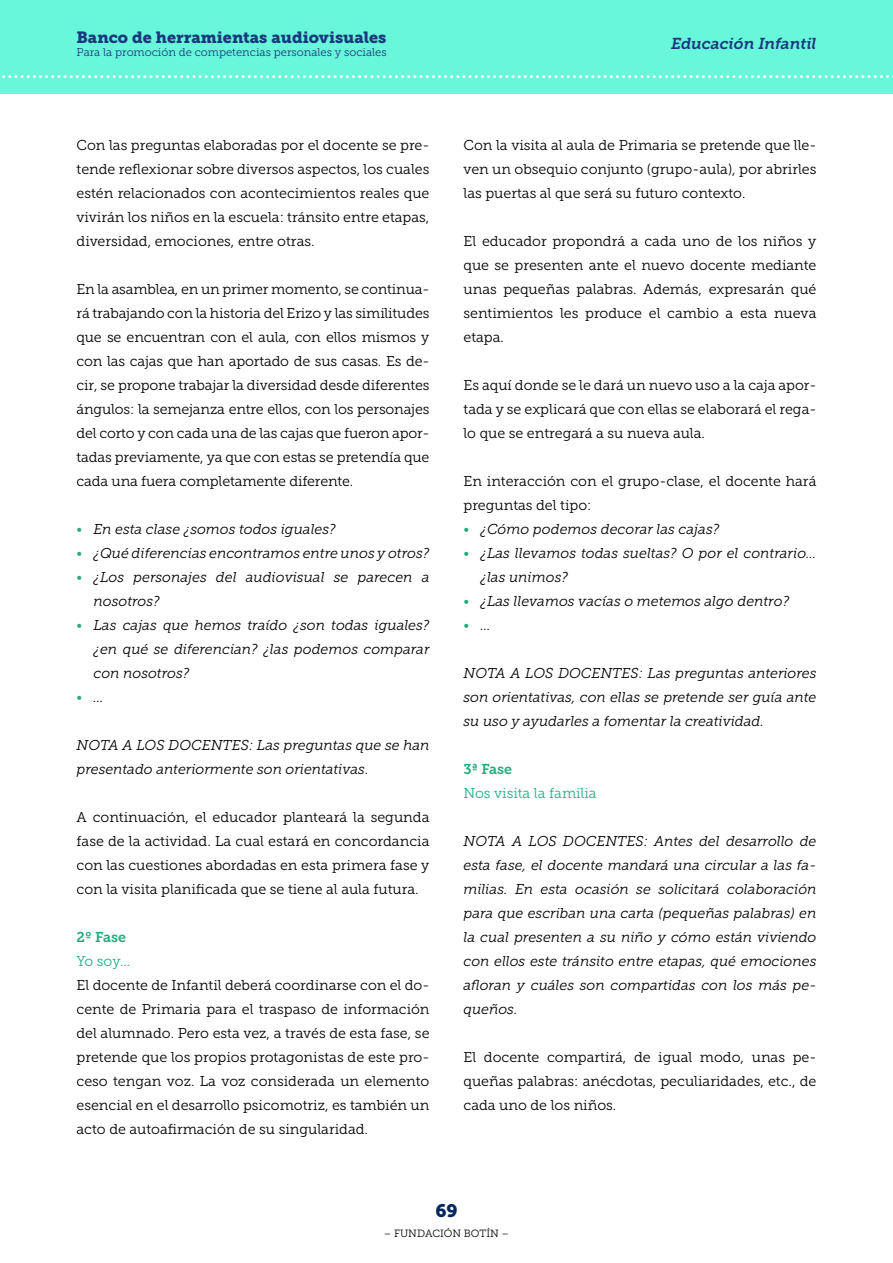
<style>
.page{position:relative;width:893px;height:1263px;background:#fff}
.page>*{position:absolute;margin:0;border:0;box-sizing:border-box;transform-origin:0 0}
.t1{font:18px "Museo Slab 900";color:#052661}
.t2{font:16.2px "Museo Slab 900";color:#1a387d}
.t3{font:italic 15.75px "Museo Slab 700";letter-spacing:-.005em;color:#1a387d}
.t4{font:14.25px/24px "Museo Slab 300";color:#000;text-align:justify}
.List_Paragraph{font:italic 14.25px/24px "Museo Slab 300";color:#000}
.t5{font:14.25px "Museo Slab 300";color:#24ac7e}
.t6{font:14.25px "Museo Slab 700";color:#24ac7e}
.List_Paragraph-2{font:italic 14.25px "Museo Slab 300";color:#24ac7e}
.t7{font:11.25px "Museo Slab 300";color:#1a387d}
.t8{font:10.5px "Museo Slab 300";color:#000}
.s1{color:#24ac7e}
.s2{color:#000}
.s3{font-style:normal}
</style>
<div class="page">
<div style="left:0;top:0;width:893px;height:94px;background:#69f7db"></div>
<svg style="left:2px;top:75px;width:891px;height:3px"></svg>
<p class="t2" style="left:77px;top:28px;width:311px">Banco de herramientas audiovisuales</p>
<p class="t7" style="left:77px;top:46px;width:312px">Para la promoción de competencias personales y sociales</p>
<p class="t4" style="left:77px;top:133px;width:354px">Con las preguntas elaboradas por el docente se pre&shy;tende reflexionar sobre diversos aspectos, los cuales estén relacionados con acontecimientos reales que vivirán los niños en la escuela: tránsito entre etapas, diversidad, emociones, entre otras.</p>
<p class="t4" style="left:77px;top:277px;width:354px">En la asamblea, en un primer momento, se continua&shy;rá trabajando con la historia del Erizo y las similitudes que se encuentran con el aula, con ellos mismos y con las cajas que han aportado de sus casas. Es de&shy;cir, se propone trabajar la diversidad desde diferentes ángulos: la semejanza entre ellos, con los personajes del corto y con cada una de las cajas que fueron apor&shy;tadas previamente, ya que con estas se pretendía que cada una fuera completamente diferente.</p>
<p class="List_Paragraph" style="left:77px;top:517px;width:261px"><span class="s1">•</span> En esta clase ¿somos todos iguales?</p>
<p class="List_Paragraph" style="left:77px;top:541px;width:354px"><span class="s1">•</span> ¿Qué diferencias encontramos entre unos y otros?</p>
<p class="List_Paragraph" style="left:94px;top:565px;width:337px;text-indent:-17px"><span class="s1">•</span> ¿Los personajes del audiovisual se parecen a nosotros?</p>
<p class="List_Paragraph" style="left:94px;top:613px;width:337px;text-align:justify;text-indent:-17px"><span class="s1">•</span> Las cajas que hemos traído ¿son todas iguales? ¿en qué se diferencian? ¿las podemos comparar con nosotros?</p>
<p class="List_Paragraph-2" style="left:77px;top:689px;width:29px">• <span class="s2">…</span></p>
<p class="List_Paragraph" style="left:77px;top:733px;width:354px">NOTA A LOS DOCENTES: Las preguntas que se han presentado anteriormente son orientativas<span class="s3">.</span></p>
<p class="t4" style="left:77px;top:805px;width:354px">A continuación, el educador planteará la segunda fase de la actividad. La cual estará en concordancia con las cuestiones abordadas en esta primera fase y con la visita planificada que se tiene al aula futura.</p>
<p class="t6" style="left:77px;top:929px;width:51px">2º Fase</p>
<p class="t5" style="left:77px;top:953px;width:55px">Yo soy…</p>
<p class="t4" style="left:77px;top:973px;width:354px">El docente de Infantil deberá coordinarse con el do&shy;cente de Primaria para el traspaso de información del alumnado. Pero esta vez, a través de esta fase, se pretende que los propios protagonistas de este pro&shy;ceso tengan voz. La voz considerada un elemento esencial en el desarrollo psicomotriz, es también un acto de autoafirmación de su singularidad.</p>
<p class="t3" style="left:671px;top:34px;width:147px">Educación Infantil</p>
<p class="t4" style="left:463px;top:133px;width:354px">Con la visita al aula de Primaria se pretende que lle&shy;ven un obsequio conjunto (grupo-aula), por abrirles las puertas al que será su futuro contexto.</p>
<p class="t4" style="left:463px;top:229px;width:354px">El educador propondrá a cada uno de los niños y que se presenten ante el nuevo docente mediante unas pequeñas palabras. Además, expresarán qué sentimientos les produce el cambio a esta nueva etapa.</p>
<p class="t4" style="left:463px;top:373px;width:354px">Es aquí donde se le dará un nuevo uso a la caja apor&shy;tada y se explicará que con ellas se elaborará el rega&shy;lo que se entregará a su nueva aula.</p>
<p class="t4" style="left:463px;top:469px;width:354px">En interacción con el grupo-clase, el docente hará preguntas del tipo:</p>
<p class="List_Paragraph" style="left:463px;top:517px;width:257px"><span class="s1">•</span> ¿Cómo podemos decorar las cajas?</p>
<p class="List_Paragraph" style="left:480px;top:541px;width:337px;text-indent:-17px"><span class="s1">•</span> ¿Las llevamos todas sueltas? O por el contrario… ¿las unimos?</p>
<p class="List_Paragraph" style="left:463px;top:589px;width:327px"><span class="s1">•</span> ¿Las llevamos vacías o metemos algo dentro?</p>
<p class="List_Paragraph-2" style="left:463px;top:617px;width:29px">• <span class="s2">…</span></p>
<p class="List_Paragraph" style="left:463px;top:661px;width:354px;text-align:justify">NOTA A LOS DOCENTES: Las preguntas anteriores son orientativas, con ellas se pretende ser guía ante su uso y ayudarles a fomentar la creatividad.</p>
<p class="t6" style="left:463px;top:761px;width:50px">3ª Fase</p>
<p class="t5" style="left:463px;top:785px;width:135px">Nos visita la familia</p>
<p class="List_Paragraph" style="left:463px;top:829px;width:354px;text-align:justify">NOTA A LOS DOCENTES: Antes del desarrollo de esta fase, el docente mandará una circular a las fa&shy;milias. En esta ocasión se solicitará colaboración para que escriban una carta (pequeñas palabras) en la cual presenten a su niño y cómo están viviendo con ellos este tránsito entre etapas, qué emociones afloran y cuáles son compartidas con los más pe&shy;queños.</p>
<p class="t4" style="left:463px;top:1045px;width:354px">El docente compartirá, de igual modo, unas pe&shy;queñas palabras: anécdotas, peculiaridades, etc., de cada uno de los niños.</p>
<p class="t1" style="left:435px;top:1201px;width:24px">69</p>
<p class="t8" style="left:384px;top:1227px;width:127px">– FUNDACIÓN BOTÍN –</p>
</div>
